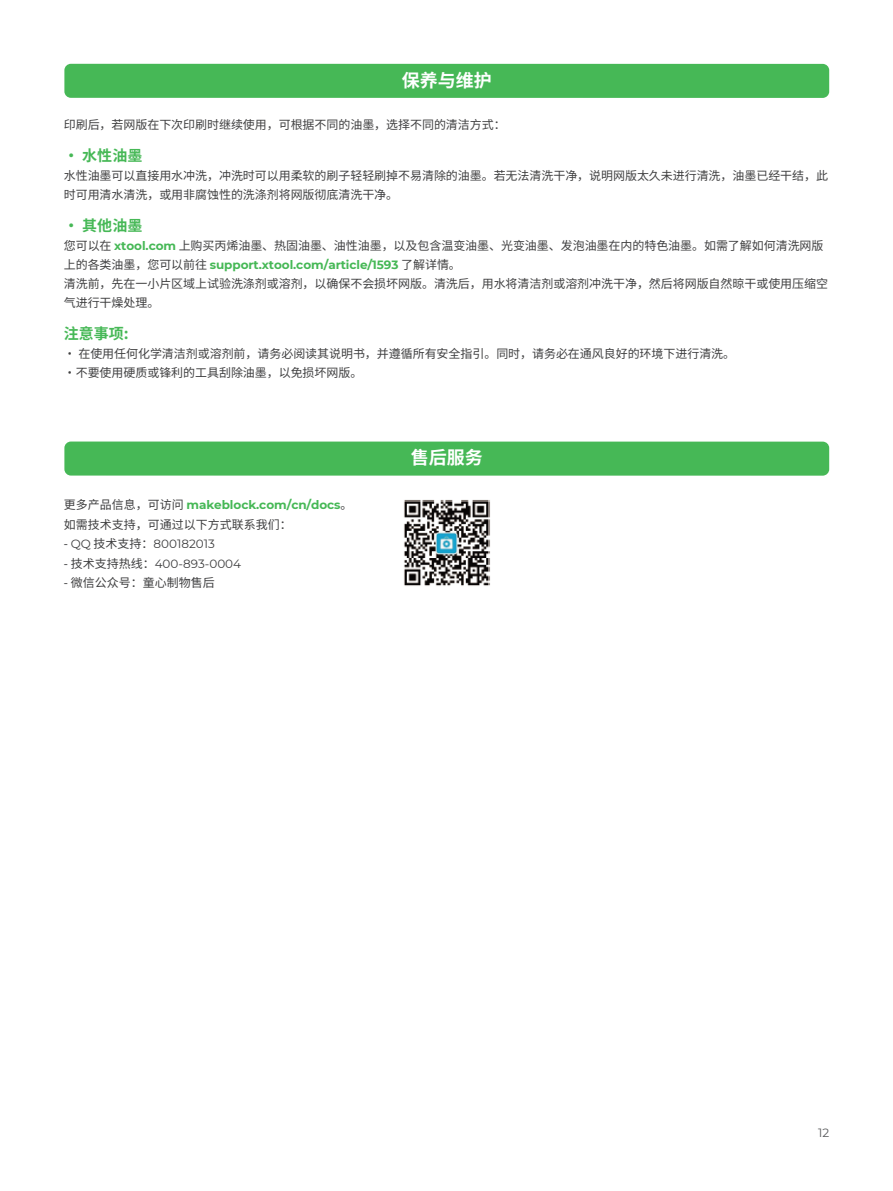
<style>
.page{position:relative;width:893px;height:1191px;background:#fff}
.page>*{position:absolute;margin:0;border:0;box-sizing:border-box;transform-origin:0 0}
.t1{font:700 18px "Noto Sans SC";color:#fff}
.t2{font:700 15px "Noto Sans SC";color:#46b856}
.t3{font:12px/19.2px "Noto Sans SC";letter-spacing:-.005em;color:#3f3f40}
.t4{font:700 12px "Montserrat";letter-spacing:-.005em;color:#46b856}
.t5{font:12px "Montserrat";color:#3e3e3f}
.t6{font:12px "Noto Sans SC";color:#3e3e3f}
.t7{font:12px "Montserrat";color:#58595b}
.s1{font-family:"Montserrat";font-weight:700;color:#46b856}
.s2{font-family:"Noto Sans SC";font-weight:400;color:#3f3f40}
.s3{font-family:"Noto Sans SC";font-weight:400;color:#3e3e3f}
.s4{font-family:"Noto Sans SC"}
</style>
<div class="page">
<div style="left:64px;top:64px;width:765px;height:34px;background:#46b856;border-radius:6px"></div>
<div style="left:64px;top:441px;width:765px;height:34px;background:#46b856;border-radius:6px"></div>
<img style="left:404px;top:500px;width:86px;height:86px">
<h1 class="t1" style="left:402px;top:70px;width:91px">保养与维护</h1>
<p class="t3" style="left:64px;top:116px;width:443px">印刷后，若网版在下次印刷时继续使用，可根据不同的油墨，选择不同的清洁方式：</p>
<p class="t2" style="left:64px;top:147px;width:80px">· 水性油墨</p>
<p class="t3" style="left:64px;top:166px;width:766px">水性油墨可以直接用水冲洗，冲洗时可以用柔软的刷子轻轻刷掉不易清除的油墨。若无法清洗干净，说明网版太久未进行清洗，油墨已经干结，此时可用清水清洗，或用非腐蚀性的洗涤剂将网版彻底清洗干净。</p>
<p class="t2" style="left:64px;top:217px;width:80px">· 其他油墨</p>
<p class="t3" style="left:64px;top:236px;width:761px">您可以在 <span class="s1">xtool.com</span> 上购买丙烯油墨、热固油墨、油性油墨，以及包含温变油墨、光变油墨、发泡油墨在内的特色油墨。如需了解如何清洗网版</p>
<p class="t4" style="left:64px;top:256px;width:399px"><span class="s2">上的各类油墨，您可以前往</span> support.xtool.com/article/1593 <span class="s2">了解详情。</span></p>
<p class="t3" style="left:64px;top:274px;width:766px">清洗前，先在一小片区域上试验洗涤剂或溶剂，以确保不会损坏网版。清洗后，用水将清洁剂或溶剂冲洗干净，然后将网版自然晾干或使用压缩空气进行干燥处理。</p>
<p class="t2" style="left:64px;top:325px;width:66px">注意事项:</p>
<p class="t3" style="left:64px;top:344px;width:673px">· 在使用任何化学清洁剂或溶剂前，请务必阅读其说明书，并遵循所有安全指引。同时，请务必在通风良好的环境下进行清洗。·不要使用硬质或锋利的工具刮除油墨，以免损坏网版。</p>
<p class="t4" style="left:64px;top:496px;width:290px"><span class="s3">更多产品信息，可访问</span> makeblock.com/cn/docs<span class="s3">。</span></p>
<p class="t6" style="left:64px;top:517px;width:229px">如需技术支持，可通过以下方式联系我们：</p>
<p class="t5" style="left:64px;top:535px;width:153px"><span class="s4">-</span> QQ <span class="s4">技术支持：</span>800182013</p>
<p class="t5" style="left:64px;top:555px;width:179px"><span class="s4">- 技术支持热线：</span>400-893-0004</p>
<p class="t6" style="left:64px;top:576px;width:152px">- 微信公众号：童心制物售后</p>
<h1 class="t1" style="left:411px;top:447px;width:73px">售后服务</h1>
<p class="t7" style="left:818px;top:1124px;width:13px">12</p>
</div>
